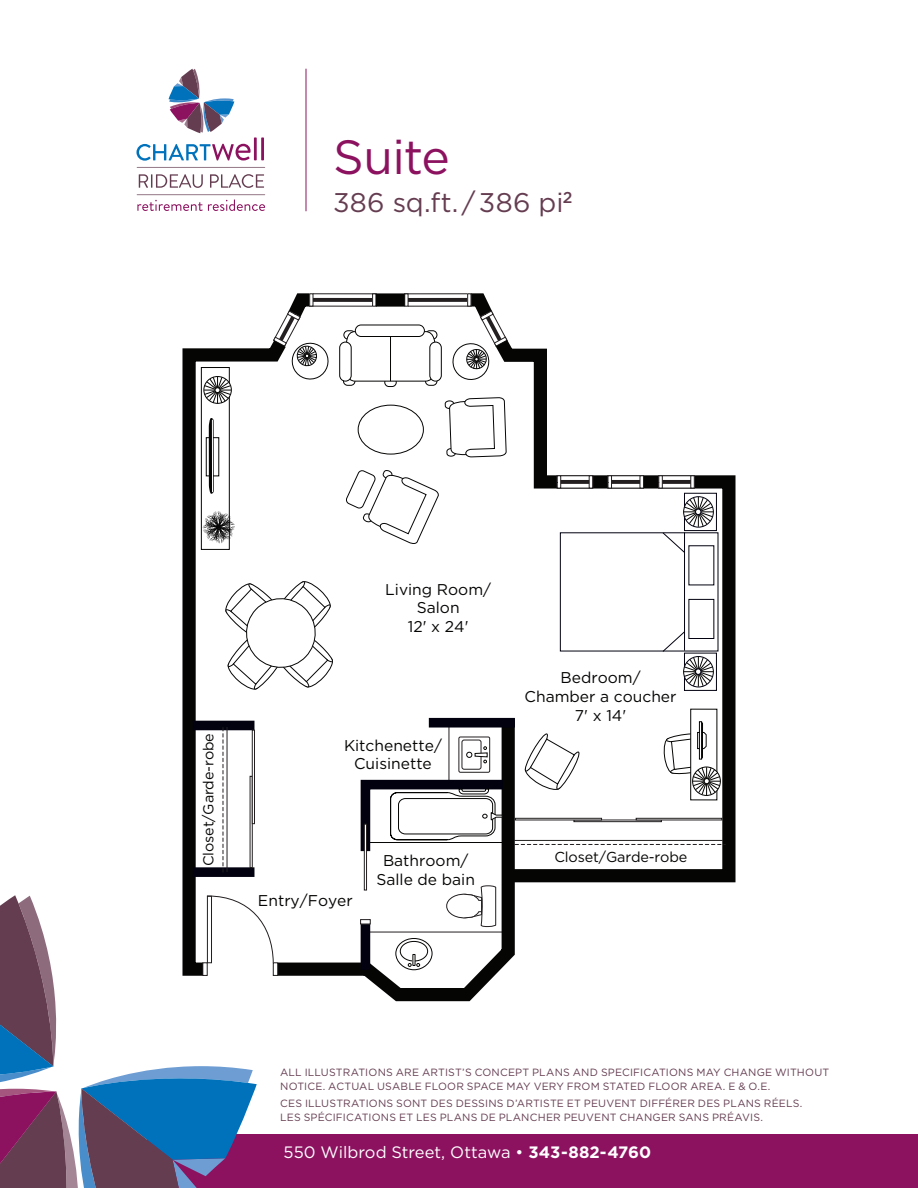
<style>
.page{position:relative;width:918px;height:1188px;background:#fff}
.page>*{position:absolute;margin:0;border:0;box-sizing:border-box;transform-origin:0 0}
.subhead_2{font:48px "Gotham HTF";letter-spacing:-.015em;color:#8c1260}
.subhead_2-2{font:27px "Gotham HTF";letter-spacing:.01em;color:#653d51}
.t1{font:16.5px "Gotham HTF";color:#fff}
.t2{font:15.6px/18.8px "Gotham HTF";color:#050504;text-align:center}
.t3{font:14.4px "Gotham HTF";letter-spacing:-.01em;color:#050504}
.t4{font:10.5px/13.5px "Gotham HTF";letter-spacing:.015em;color:#653d51}
.s1{font-weight:700}
</style>
<div class="page">
<div style="left:147px;top:1134px;width:771px;height:54px;background:#8c1260"></div>
<hr style="left:306px;top:69px;width:1px;height:142px;background:#8c1260">
<svg style="left:137px;top:144px;width:114px;height:17px"></svg>
<hr style="left:254px;top:137px;width:3px;height:23px;background:#8c1260">
<hr style="left:261px;top:137px;width:3px;height:23px;background:#8c1260">
<svg style="left:169px;top:69px;width:65px;height:64px"></svg>
<svg style="left:139px;top:174px;width:125px;height:14px"></svg>
<svg style="left:137px;top:167px;width:128px;height:1px"></svg>
<svg style="left:137px;top:194px;width:128px;height:17px"></svg>
<svg style="left:409px;top:298px;width:42px;height:4px"></svg>
<div style="left:404px;top:293px;width:5px;height:14px;border:1px solid #231f20"></div>
<svg style="left:332px;top:298px;width:40px;height:4px"></svg>
<div style="left:372px;top:293px;width:4px;height:14px;border:1px solid #231f20"></div>
<svg style="left:182px;top:326px;width:333px;height:676px"></svg>
<svg style="left:484px;top:326px;width:252px;height:563px"></svg>
<div style="left:376px;top:293px;width:29px;height:14px;background:#050504"></div>
<div style="left:193px;top:721px;width:61px;height:9px;background:#010110"></div>
<div style="left:193px;top:867px;width:61px;height:10px;background:#010110"></div>
<div style="left:250px;top:776px;width:3px;height:92px;border:1px solid #231f20"></div>
<div style="left:252px;top:730px;width:3px;height:94px;border:1px solid #231f20"></div>
<hr style="left:227px;top:727px;width:1px;height:145px;background:#231f20">
<svg style="left:223px;top:727px;width:1px;height:145px"></svg>
<div style="left:361px;top:924px;width:9px;height:46px;background:#010110"></div>
<div style="left:360px;top:919px;width:11px;height:5px;border:1px solid #231f20"></div>
<div style="left:364px;top:824px;width:3px;height:66px;border:1px solid #231f20"></div>
<div style="left:429px;top:718px;width:86px;height:10px;background:#010110"></div>
<div style="left:557px;top:476px;width:36px;height:12px;background:#fff"></div>
<div style="left:557px;top:475px;width:36px;height:14px;border:1px solid #231f20"></div>
<svg style="left:562px;top:480px;width:27px;height:4px"></svg>
<div style="left:589px;top:475px;width:4px;height:14px;border:1px solid #231f20"></div>
<svg style="left:556px;top:475px;width:6px;height:14px"></svg>
<div style="left:608px;top:476px;width:36px;height:12px;background:#fff"></div>
<div style="left:607px;top:475px;width:37px;height:14px;border:1px solid #231f20"></div>
<svg style="left:612px;top:480px;width:28px;height:4px"></svg>
<div style="left:640px;top:475px;width:4px;height:14px;border:1px solid #231f20"></div>
<svg style="left:607px;top:475px;width:5px;height:14px"></svg>
<div style="left:659px;top:476px;width:35px;height:12px;background:#fff"></div>
<div style="left:658px;top:475px;width:37px;height:14px;border:1px solid #231f20"></div>
<svg style="left:663px;top:480px;width:27px;height:4px"></svg>
<div style="left:690px;top:475px;width:5px;height:14px;border:1px solid #231f20"></div>
<svg style="left:658px;top:475px;width:5px;height:14px"></svg>
<div style="left:203px;top:962px;width:75px;height:15px;background:#fff"></div>
<svg style="left:0;top:895px;width:274px;height:293px"></svg>
<hr style="left:203px;top:963px;width:4px;height:12px;background:#fff">
<div style="left:202px;top:962px;width:6px;height:14px;border:1px solid #231f20"></div>
<div style="left:273px;top:962px;width:5px;height:14px;border:1px solid #231f20"></div>
<div style="left:207px;top:896px;width:5px;height:67px;border:1px solid #231f20"></div>
<div style="left:201px;top:399px;width:28px;height:150px;background:#fff"></div>
<div style="left:201px;top:367px;width:29px;height:183px;border:1px solid #050504"></div>
<svg style="left:202px;top:511px;width:33px;height:33px"></svg>
<div style="left:206px;top:437px;width:13px;height:39px;border:1px solid #050504"></div>
<svg style="left:209px;top:418px;width:5px;height:76px"></svg>
<hr style="left:212px;top:420px;width:1px;height:72px;background:#fff">
<div style="left:203px;top:376px;width:29px;height:28px;border:1px solid #050504;border-radius:50%"></div>
<svg style="left:204px;top:377px;width:27px;height:27px"></svg>
<svg style="left:451px;top:293px;width:57px;height:90px"></svg>
<svg style="left:272px;top:293px;width:60px;height:89px"></svg>
<svg style="left:345px;top:397px;width:162px;height:148px"></svg>
<svg style="left:224px;top:580px;width:110px;height:111px"></svg>
<div style="left:385px;top:378px;width:11px;height:9px;background:#fff;border-radius:4px"></div>
<div style="left:384px;top:378px;width:13px;height:9px;border:1px solid #050504;border-radius:4px"></div>
<div style="left:343px;top:377px;width:12px;height:8px;background:#fff;border-radius:4px"></div>
<div style="left:343px;top:377px;width:12px;height:9px;border:1px solid #050504;border-radius:4px"></div>
<div style="left:343px;top:330px;width:13px;height:10px;border:1px solid #050504;border-radius:4px"></div>
<div style="left:425px;top:330px;width:12px;height:10px;border:1px solid #050504;border-radius:4px"></div>
<div style="left:425px;top:377px;width:12px;height:9px;border:1px solid #050504;border-radius:4px"></div>
<svg style="left:345px;top:331px;width:92px;height:51px"></svg>
<div style="left:355px;top:325px;width:69px;height:12px;background:#fff;border-radius:6px"></div>
<div style="left:355px;top:325px;width:70px;height:12px;border:1px solid #050504;border-radius:6px"></div>
<div style="left:430px;top:342px;width:11px;height:39px;background:#fff;border-radius:6px"></div>
<div style="left:429px;top:342px;width:13px;height:40px;border:1px solid #050504;border-radius:6px"></div>
<div style="left:340px;top:342px;width:11px;height:39px;background:#fff;border-radius:6px"></div>
<div style="left:339px;top:342px;width:13px;height:40px;border:1px solid #050504;border-radius:6px"></div>
<hr style="left:390px;top:337px;width:1px;height:44px;background:#050504">
<div style="left:358px;top:405px;width:65px;height:49px;background:#fff;border-radius:50%"></div>
<div style="left:358px;top:405px;width:66px;height:50px;border:1px solid #050504;border-radius:50%"></div>
<hr style="left:684px;top:532px;width:1px;height:119px;background:#010110">
<svg style="left:662px;top:534px;width:24px;height:20px"></svg>
<div style="left:684px;top:493px;width:33px;height:38px;border:1px solid #010110"></div>
<div style="left:683px;top:496px;width:31px;height:32px;border:1px solid #010110;border-radius:50%"></div>
<hr style="left:698px;top:497px;width:1px;height:30px;background:#050504">
<hr style="left:683px;top:512px;width:30px;height:1px;background:#050504">
<svg style="left:684px;top:497px;width:29px;height:29px"></svg>
<div style="left:684px;top:653px;width:33px;height:38px;border:1px solid #010110"></div>
<div style="left:683px;top:656px;width:31px;height:31px;border:1px solid #010110;border-radius:50%"></div>
<hr style="left:698px;top:657px;width:1px;height:30px;background:#050504">
<svg style="left:662px;top:631px;width:51px;height:55px"></svg>
<div style="left:691px;top:709px;width:26px;height:91px;background:#fff"></div>
<div style="left:690px;top:709px;width:27px;height:91px;border:1px solid #050504"></div>
<svg style="left:356px;top:732px;width:369px;height:129px"></svg>
<hr style="left:701px;top:723px;width:2px;height:35px;background:#050504">
<div style="left:699px;top:721px;width:3px;height:38px;border:1px solid #050504"></div>
<p class="subhead_2" style="left:333px;top:131px;width:119px">Suite</p>
<p class="subhead_2-2" style="left:333px;top:187px;width:241px">386 sq.ft./386 pi<sup>2</sup></p>
<p class="t3" style="left:200px;top:866px;width:134px;rotate:-90deg">Closet/Garde-robe</p>
<p class="t2" style="left:385px;top:580px;width:107px">Living Room/<br>Salon<br>12' x 24'</p>
<p class="t2" style="left:344px;top:735px;width:99px">Kitchenette/<br>Cuisinette</p>
<p class="t2" style="left:258px;top:891px;width:96px">Entry/Foyer</p>
<p class="t2" style="left:376px;top:851px;width:100px">Bathroom/<br>Salle de bain</p>
<p class="t2" style="left:525px;top:668px;width:153px">Bedroom/<br>Chamber a coucher<br>7' x 14'</p>
<p class="t3" style="left:554px;top:849px;width:134px">Closet/Garde-robe</p>
<p class="t4" style="left:280px;top:1065px;width:551px">ALL ILLUSTRATIONS ARE ARTIST’S CONCEPT PLANS AND SPECIFICATIONS MAY CHANGE WITHOUT<br>NOTICE. ACTUAL USABLE FLOOR SPACE MAY VERY FROM STATED FLOOR AREA. E &amp; O.E.</p>
<p class="t4" style="left:280px;top:1097px;width:524px">CES ILLUSTRATIONS SONT DES DESSINS D’ARTISTE ET PEUVENT DIFFÉRER DES PLANS RÉELS.<br>LES SPÉCIFICATIONS ET LES PLANS DE PLANCHER PEUVENT CHANGER SANS PRÉAVIS.</p>
<h3 class="t1" style="left:284px;top:1143px;width:369px">550 Wilbrod Street, Ottawa • <span class="s1">343-882-4760</span></h3>
</div>
